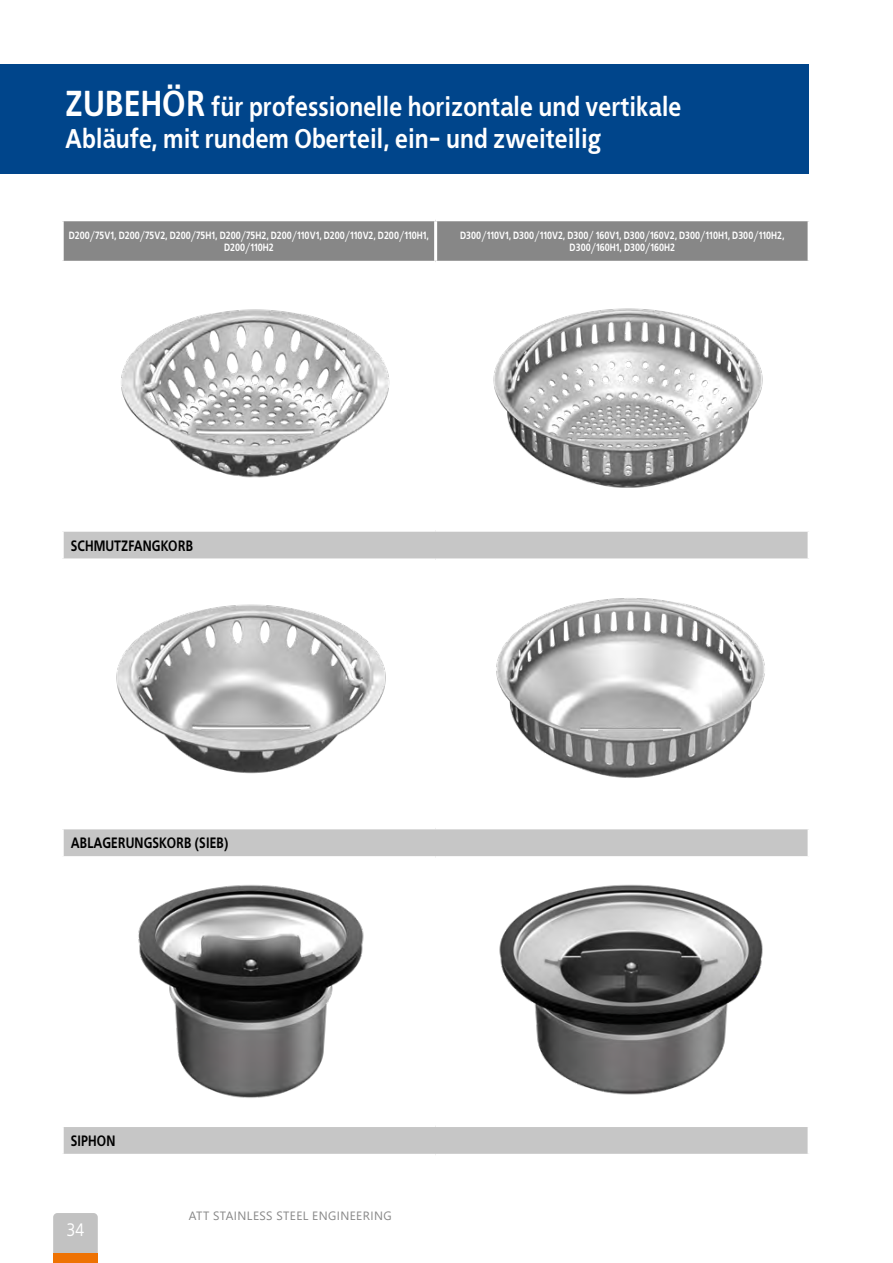
<style>
.page{position:relative;width:893px;height:1263px;background:#fff}
.page>*{position:absolute;margin:0;border:0;box-sizing:border-box;transform-origin:0 0}
.t1{font:700 27px/32.4px "EFN Bureau";color:#fff}
.t2{font:18px "EFN Bureau";color:#fff}
.t3{font:700 15px "EFN Bureau";color:#000;scale:.96 1}
.t4{font:12px "Segoe UI";letter-spacing:.035em;color:#878787}
.t5{font:700 10.5px/12.6px "EFN Bureau";color:#fff;text-align:center;scale:.96 1}
.s1{font-size:36px}
</style>
<div class="page">
<svg style="left:53px;top:1213px;width:45px;height:41px;background:#c3c0be"></svg>
<div style="left:53px;top:1254px;width:45px;height:9px;background:#ee7203"></div>
<div style="left:0;top:64px;width:808px;height:110px;background:#00458b"></div>
<div style="left:64px;top:221px;width:744px;height:40px;background:#878787"></div>
<svg style="left:64px;top:532px;width:744px;height:622px"></svg>
<hr style="left:434px;top:221px;width:3px;height:40px;background:#fff">
<hr style="left:61px;top:558px;width:375px;height:3px;background:#fff">
<hr style="left:436px;top:558px;width:375px;height:3px;background:#fff">
<hr style="left:61px;top:856px;width:375px;height:3px;background:#fff">
<hr style="left:436px;top:856px;width:375px;height:3px;background:#fff">
<hr style="left:61px;top:826px;width:375px;height:3px;background:#fff">
<hr style="left:436px;top:826px;width:375px;height:3px;background:#fff">
<hr style="left:434px;top:561px;width:3px;height:265px;background:#fff">
<hr style="left:61px;top:1124px;width:375px;height:3px;background:#fff">
<hr style="left:436px;top:1124px;width:375px;height:3px;background:#fff">
<hr style="left:434px;top:859px;width:3px;height:265px;background:#fff">
<img style="left:136px;top:883px;width:230px;height:216px">
<img style="left:496px;top:883px;width:268px;height:214px">
<img style="left:493px;top:308px;width:270px;height:180px">
<img style="left:121px;top:309px;width:269px;height:169px">
<img style="left:113px;top:602px;width:276px;height:176px">
<img style="left:492px;top:594px;width:277px;height:188px">
<h1 class="t1" style="left:65px;top:88px;width:618px"><span class="s1">ZUBEHÖR</span> für professionelle horizontale und vertikale<br>Abläufe, mit rundem Oberteil, ein- und zweiteilig</h1>
<p class="t5" style="left:69px;top:228px;width:377px">D200/75V1, D200/75V2, D200/75H1, D200/75H2, D200/110V1, D200/110V2, D200/110H1,<br>D200/110H2</p>
<p class="t5" style="left:460px;top:228px;width:339px">D300/110V1, D300/110V2, D300/ 160V1, D300/160V2, D300/110H1, D300/110H2,<br>D300/160H1, D300/160H2</p>
<h3 class="t3" style="left:71px;top:534px;width:129px">SCHMUTZFANGKORB</h3>
<h3 class="t3" style="left:71px;top:831px;width:166px">ABLAGERUNGSKORB (SIEB)</h3>
<h3 class="t3" style="left:71px;top:1129px;width:48px">SIPHON</h3>
<h2 class="t2" style="left:67px;top:1217px;width:19px">34</h2>
<p class="t4" style="left:189px;top:1204px;width:204px">ATT STAINLESS STEEL ENGINEERING</p>
</div>
